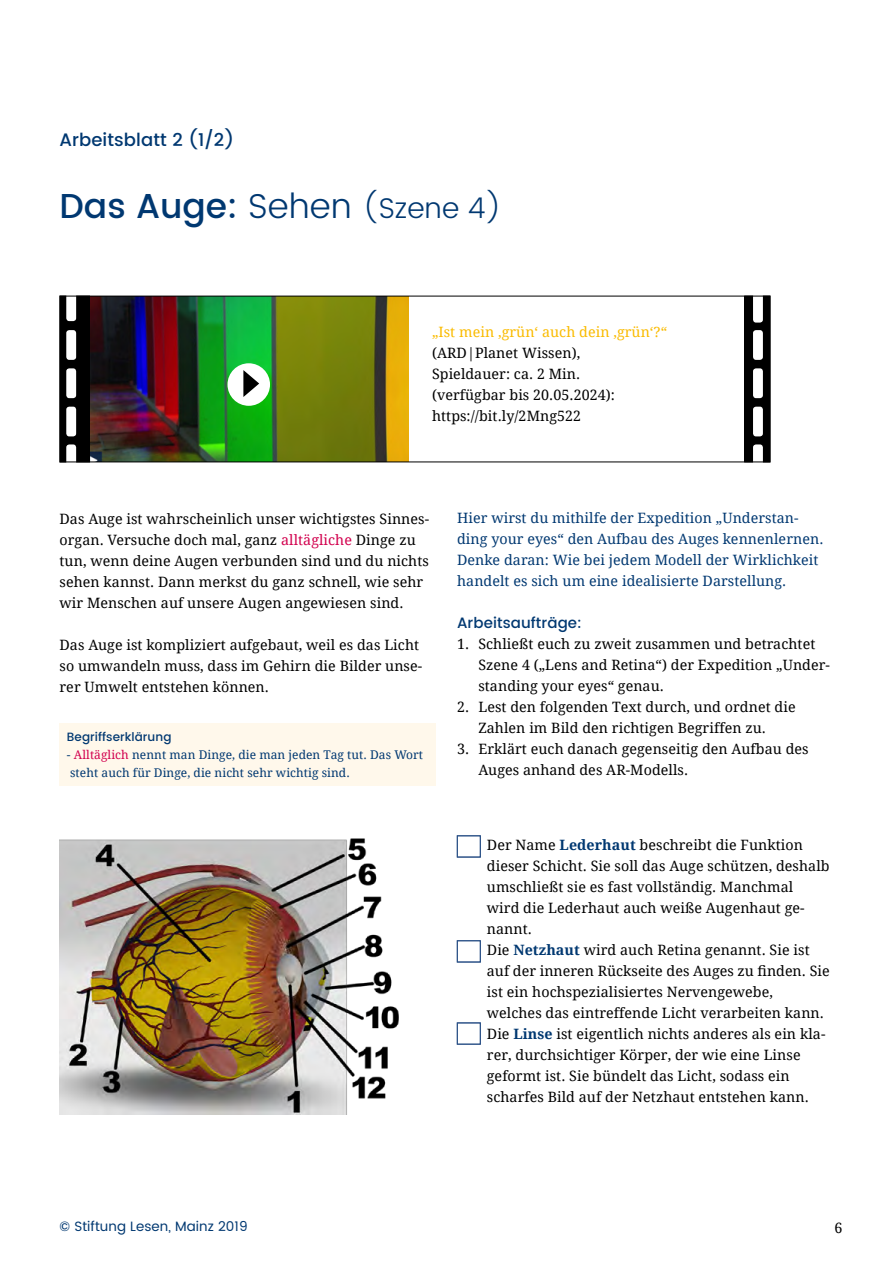
<style>
.page{position:relative;width:893px;height:1263px;background:#fff}
.page>*{position:absolute;margin:0;border:0;box-sizing:border-box;transform-origin:0 0}
.t1{font:500 34.5px "Poppins DE";color:#003871}
.t2{font:500 18px "Poppins DE";letter-spacing:.005em;color:#003871}
.t3{font:500 15px "Poppins DE";letter-spacing:.005em;color:#003871}
.t4{font:14.25px/21px "Droid Serif";letter-spacing:.005em;color:#000}
.t5{font:14.25px/21px "Droid Serif";letter-spacing:.005em;color:#003871}
.t6{font:14.25px "Droid Serif";letter-spacing:.005em;color:#fabb00}
.t7{font:13.5px "Poppins DE";letter-spacing:.005em;color:#003871}
.t8{font:12px/18px "Droid Serif";letter-spacing:.005em;color:#003871}
.t9{font:500 12px "Poppins DE";letter-spacing:.005em;color:#003871}
.s1{font-weight:300}
.s2{font-weight:300;font-size:28.5px}
.s3{color:#d2004e}
.s4{font-weight:700;color:#003871}
</style>
<div class="page">
<img style="left:90px;top:298px;width:319px;height:162px">
<div style="left:60px;top:296px;width:29px;height:166px;background:#000"></div>
<div style="left:60px;top:296px;width:30px;height:166px;border:1px solid #000"></div>
<div style="left:745px;top:296px;width:25px;height:166px;background:#000"></div>
<div style="left:744px;top:296px;width:26px;height:166px;border:1px solid #000"></div>
<div style="left:66px;top:368px;width:10px;height:30px;background:#fff;border-radius:3px"></div>
<div style="left:66px;top:330px;width:10px;height:30px;background:#fff;border-radius:3px"></div>
<div style="left:66px;top:291px;width:10px;height:30px;background:#fff;border-radius:3px"></div>
<div style="left:66px;top:444px;width:10px;height:30px;background:#fff;border-radius:3px"></div>
<div style="left:66px;top:407px;width:10px;height:29px;background:#fff;border-radius:3px"></div>
<div style="left:227px;top:363px;width:43px;height:43px;background:#fff;border-radius:50%"></div>
<svg style="left:243px;top:370px;width:16px;height:27px"></svg>
<div style="left:753px;top:368px;width:10px;height:30px;background:#fff;border-radius:3px"></div>
<div style="left:753px;top:330px;width:10px;height:30px;background:#fff;border-radius:3px"></div>
<div style="left:753px;top:293px;width:10px;height:30px;background:#fff;border-radius:3px"></div>
<div style="left:753px;top:444px;width:10px;height:30px;background:#fff;border-radius:3px"></div>
<div style="left:753px;top:407px;width:10px;height:29px;background:#fff;border-radius:3px"></div>
<div style="left:60px;top:296px;width:710px;height:166px;border:1px solid #000"></div>
<div style="left:60px;top:723px;width:376px;height:63px;background:#fff8eb"></div>
<img style="left:60px;top:838px;width:338px;height:277px">
<div style="left:457px;top:940px;width:23px;height:22px;border:1px solid #2b5187"></div>
<p class="t2" style="left:60px;top:127px;width:176px">Arbeitsblatt 2 (1/2)</p>
<h1 class="t1" style="left:60px;top:180px;width:444px">Das Auge: <span class="s1">Sehen</span> <span class="s2">(Szene 4)</span></h1>
<p class="t6" style="left:432px;top:322px;width:237px">„Ist mein ‚grün‘ auch dein ‚grün‘?“</p>
<p class="t4" style="left:432px;top:342px;width:184px">(ARD|Planet Wissen),<br>Spieldauer: ca. 2 Min. (verfügbar bis 20.05.2024): https://bit.ly/2Mng522</p>
<p class="t4" style="left:60px;top:508px;width:371px">Das Auge ist wahrscheinlich unser wichtigstes Sinnes&shy;organ. Versuche doch mal, ganz <span class="s3">alltägliche</span> Dinge zu tun, wenn deine Augen verbunden sind und du nichts sehen kannst. Dann merkst du ganz schnell, wie sehr wir Menschen auf unsere Augen angewiesen sind.</p>
<p class="t4" style="left:60px;top:634px;width:364px">Das Auge ist kompliziert aufgebaut, weil es das Licht so umwandeln muss, dass im Gehirn die Bilder unse&shy;rer Umwelt entstehen können.</p>
<p class="t9" style="left:67px;top:728px;width:106px">Begriffserklärung</p>
<p class="t8" style="left:67px;top:746px;width:358px">- <span class="s3">Alltäglich</span> nennt man Dinge, die man jeden Tag tut. Das Wort steht auch für Dinge, die nicht sehr wichtig sind.</p>
<p class="t5" style="left:457px;top:507px;width:368px">Hier wirst du mithilfe der Expedition „Understan&shy;ding your eyes“ den Aufbau des Auges kennenlernen.<br>Denke daran: Wie bei jedem Modell der Wirklichkeit handelt es sich um eine idealisierte Darstellung.</p>
<p class="t3" style="left:457px;top:612px;width:126px">Arbeitsaufträge:</p>
<p class="t4" style="left:478px;top:633px;width:353px;text-indent:-21px">1. Schließt euch zu zweit zusammen und betrachtet<br>Szene 4 („Lens and Retina“) der Expedition „Under&shy;standing your eyes“ genau.</p>
<p class="t4" style="left:457px;top:696px;width:340px;text-align:center">2. Lest den folgenden Text durch, und ordnet die<br>Zahlen im Bild den richtigen Begriffen zu.</p>
<p class="t4" style="left:478px;top:738px;width:332px;text-indent:-21px">3. Erklärt euch danach gegenseitig den Aufbau des<br>Auges anhand des AR-Modells.</p>
<p class="t4" style="left:487px;top:834px;width:344px">Der Name <span class="s4">Lederhaut</span> beschreibt die Funktion dieser Schicht. Sie soll das Auge schützen, deshalb umschließt sie es fast vollständig. Manchmal<br>wird die Lederhaut auch weiße Augenhaut ge&shy;nannt.<br>Die <span class="s4">Netzhaut</span> wird auch Retina genannt. Sie ist auf der inneren Rückseite des Auges zu finden. Sie ist ein hochspezialisiertes Nervengewebe, welches das eintreffende Licht verarbeiten kann.<br>Die <span class="s4">Linse</span> ist eigentlich nichts anderes als ein kla&shy;rer, durchsichtiger Körper, der wie eine Linse geformt ist. Sie bündelt das Licht, sodass ein scharfes Bild auf der Netzhaut entstehen kann.</p>
<p class="t7" style="left:60px;top:1217px;width:190px">© Stiftung Lesen, Mainz 2019</p>
<p class="t4" style="left:834px;top:1216px;width:9px">6</p>
</div>
